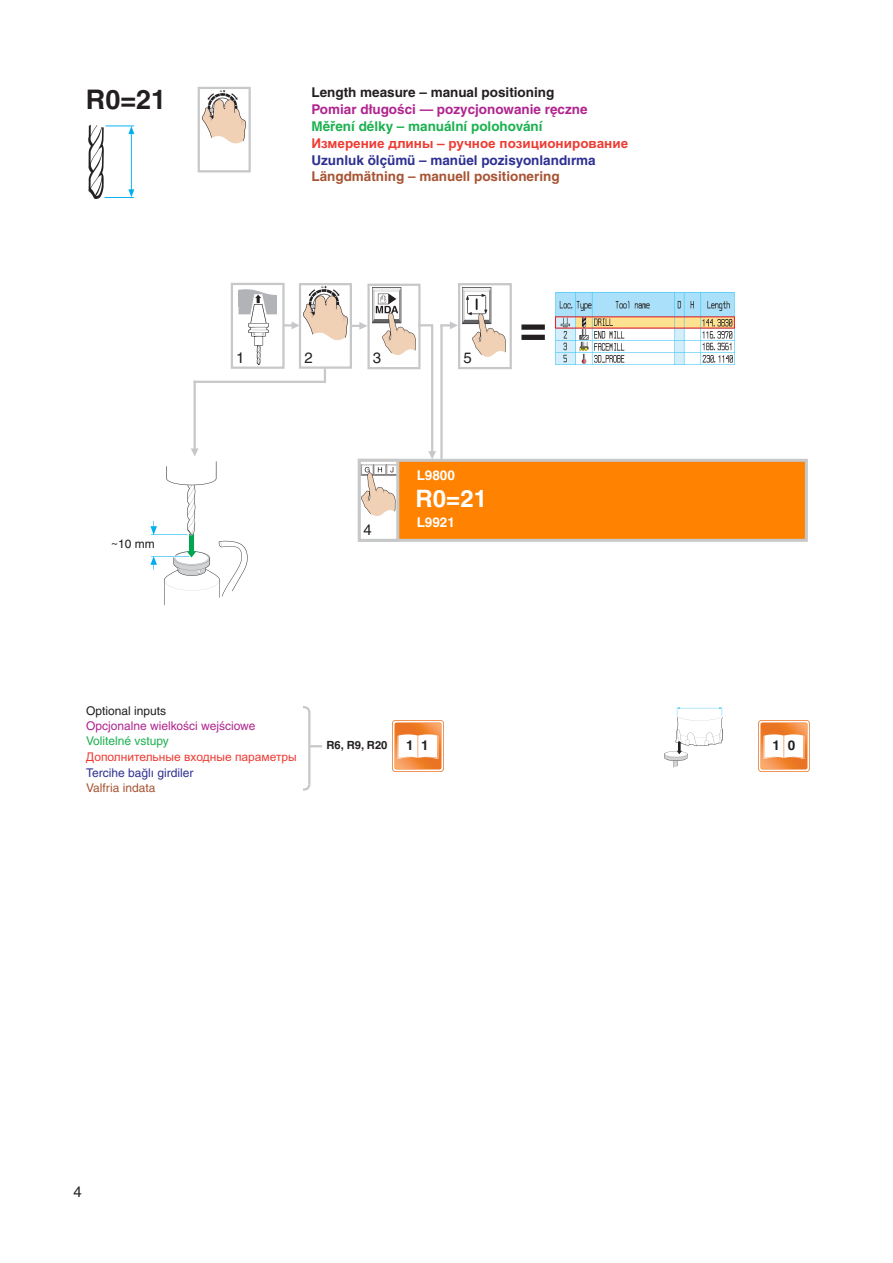
<style>
.page{position:relative;width:893px;height:1263px;background:#fff}
.page>*{position:absolute;margin:0;border:0;box-sizing:border-box;transform-origin:0 0}
.t1{font:700 46.5px "Helvetica";color:#231f20}
.M20_Main_heading{font:700 27px "Helvetica";color:#231f20}
.Annotation_-_Helveti{font:700 24px "Helvetica";color:#fff}
.Illustration_number{font:15px "Helvetica";color:#231f20}
.RU_-_Single_line_H1{font:700 13.5px "Arial Cyr";color:#ee3b32}
.TR_-_Single_line_H1{font:700 13.5px "Helvetica CE";color:#2e3092}
.PL_-_Single_line_H1{font:700 13.5px "Helvetica CE";color:#b0248f}
.SV_-_Single_line_H1{font:700 13.5px "Helvetica";color:#a75433}
.EN_-_Single_line_H1{font:700 13.5px "Helvetica";color:#231f20}
.CS_-_Single_line_H1{font:700 13.5px "Helvetica CE";color:#1cb150}
.Annotation_-_Helveti-2{font:700 13.5px "Helvetica";color:#fff}
.Annotation_-_Helveti-3{font:700 13.5px "Helvetica";color:#231f20}
.RU_-_Single_line_bod{font:12px "Arial Cyr";color:#ee3b32}
.PL_-_Single_line_bod{font:12px "Helvetica CE";color:#b0248f}
.TR_-_Single_line_bod{font:12px "Helvetica CE";color:#2e3092}
.CS_-_Single_line_bod{font:12px "Helvetica CE";color:#1cb150}
.EN_-_Single_line_bod{font:12px "Helvetica";color:#231f20}
.SV_-_Single_line_bod{font:12px "Helvetica";color:#a75433}
.Annotation_Helvetica{font:12px "Helvetica";color:#231f20}
.SV_-_Single_line_bod-2{font:700 11.25px "Helvetica";color:#231f20}
</style>
<div class="page">
<div style="left:231px;top:283px;width:54px;height:86px;border:2px solid #c7c8ca"></div>
<img style="left:665px;top:707px;width:58px;height:61px">
<img style="left:88px;top:124px;width:47px;height:75px">
<img style="left:392px;top:720px;width:51px;height:51px">
<img style="left:759px;top:720px;width:51px;height:51px">
<img style="left:150px;top:461px;width:98px;height:145px">
<img style="left:556px;top:292px;width:179px;height:72px">
<hr style="left:440px;top:325px;width:3px;height:134px;background:#c7c8ca">
<svg style="left:421px;top:324px;width:10px;height:2px"></svg>
<hr style="left:431px;top:324px;width:2px;height:129px;background:#c7c8ca">
<img style="left:462px;top:287px;width:44px;height:70px">
<div style="left:458px;top:283px;width:54px;height:86px;border:2px solid #c7c8ca"></div>
<svg style="left:324px;top:369px;width:2px;height:12px"></svg>
<img style="left:304px;top:287px;width:44px;height:53px">
<div style="left:299px;top:283px;width:53px;height:86px;border:2px solid #c7c8ca"></div>
<img style="left:202px;top:90px;width:44px;height:54px">
<div style="left:198px;top:87px;width:53px;height:85px;border:2px solid #c7c8ca"></div>
<img style="left:373px;top:288px;width:43px;height:67px">
<div style="left:367px;top:284px;width:54px;height:85px;border:2px solid #c7c8ca"></div>
<svg style="left:440px;top:321px;width:30px;height:8px"></svg>
<svg style="left:350px;top:322px;width:17px;height:8px"></svg>
<div style="left:358px;top:459px;width:450px;height:83px;background:#ff8200;border:3px solid #c7c8ca"></div>
<div style="left:359px;top:460px;width:39px;height:80px;background:#fff"></div>
<img style="left:362px;top:464px;width:33px;height:51px">
<div style="left:358px;top:459px;width:41px;height:83px;border:3px solid #c7c8ca"></div>
<hr style="left:194px;top:381px;width:132px;height:2px;background:#c7c8ca">
<hr style="left:194px;top:381px;width:2px;height:69px;background:#c7c8ca">
<svg style="left:191px;top:448px;width:8px;height:8px"></svg>
<img style="left:239px;top:289px;width:38px;height:75px">
<svg style="left:283px;top:321px;width:17px;height:8px"></svg>
<hr style="left:308px;top:712px;width:2px;height:73px;background:#c7c8ca">
<svg style="left:303px;top:782px;width:8px;height:9px"></svg>
<svg style="left:303px;top:706px;width:8px;height:8px"></svg>
<svg style="left:310px;top:745px;width:12px;height:2px"></svg>
<svg style="left:428px;top:451px;width:8px;height:8px"></svg>
<p class="M20_Main_heading" style="left:86px;top:83px;width:82px">R0=21</p>
<p class="Annotation_Helvetica" style="left:111px;top:537px;width:45px">~10 mm</p>
<p class="EN_-_Single_line_bod" style="left:86px;top:703px;width:82px">Optional inputs</p>
<p class="EN_-_Single_line_H1" style="left:311px;top:84px;width:244px">Length measure – manual positioning</p>
<p class="PL_-_Single_line_H1" style="left:311px;top:101px;width:278px">Pomiar długości — pozycjonowanie ręczne</p>
<p class="CS_-_Single_line_H1" style="left:311px;top:118px;width:233px">Měření délky – manuální polohování</p>
<p class="RU_-_Single_line_H1" style="left:311px;top:136px;width:318px">Измерение длины – ручное позиционирование</p>
<p class="TR_-_Single_line_H1" style="left:311px;top:152px;width:286px">Uzunluk ölçümü – manüel pozisyonlandırma</p>
<p class="SV_-_Single_line_H1" style="left:311px;top:168px;width:250px">Längdmätning – manuell positionering</p>
<p class="Illustration_number" style="left:236px;top:349px;width:10px">1</p>
<p class="Illustration_number" style="left:304px;top:349px;width:10px">2</p>
<p class="Illustration_number" style="left:373px;top:349px;width:10px">3</p>
<p class="Illustration_number" style="left:464px;top:349px;width:10px">5</p>
<p class="t1" style="left:520px;top:299px;width:29px">=</p>
<p class="Illustration_number" style="left:364px;top:521px;width:10px">4</p>
<p class="Annotation_-_Helveti-2" style="left:417px;top:467px;width:40px">L9800</p>
<p class="Annotation_-_Helveti-2" style="left:417px;top:514px;width:40px">L9921</p>
<p class="Annotation_-_Helveti" style="left:416px;top:484px;width:73px">R0=21</p>
<p class="PL_-_Single_line_bod" style="left:86px;top:719px;width:171px">Opcjonalne wielkości wejściowe</p>
<p class="CS_-_Single_line_bod" style="left:86px;top:734px;width:84px">Volitelné vstupy</p>
<p class="RU_-_Single_line_bod" style="left:86px;top:750px;width:212px">Дополнительные входные параметры</p>
<p class="TR_-_Single_line_bod" style="left:86px;top:765px;width:109px">Tercihe bağlı girdiler</p>
<p class="SV_-_Single_line_bod" style="left:86px;top:781px;width:71px">Valfria indata</p>
<p class="SV_-_Single_line_bod-2" style="left:326px;top:738px;width:62px">R6, R9, R20</p>
<p class="Annotation_-_Helveti-3" style="left:406px;top:737px;width:24px">1 1</p>
<p class="Annotation_-_Helveti-3" style="left:773px;top:737px;width:24px">1 0</p>
<p class="Illustration_number" style="left:74px;top:1182px;width:10px">4</p>
</div>
